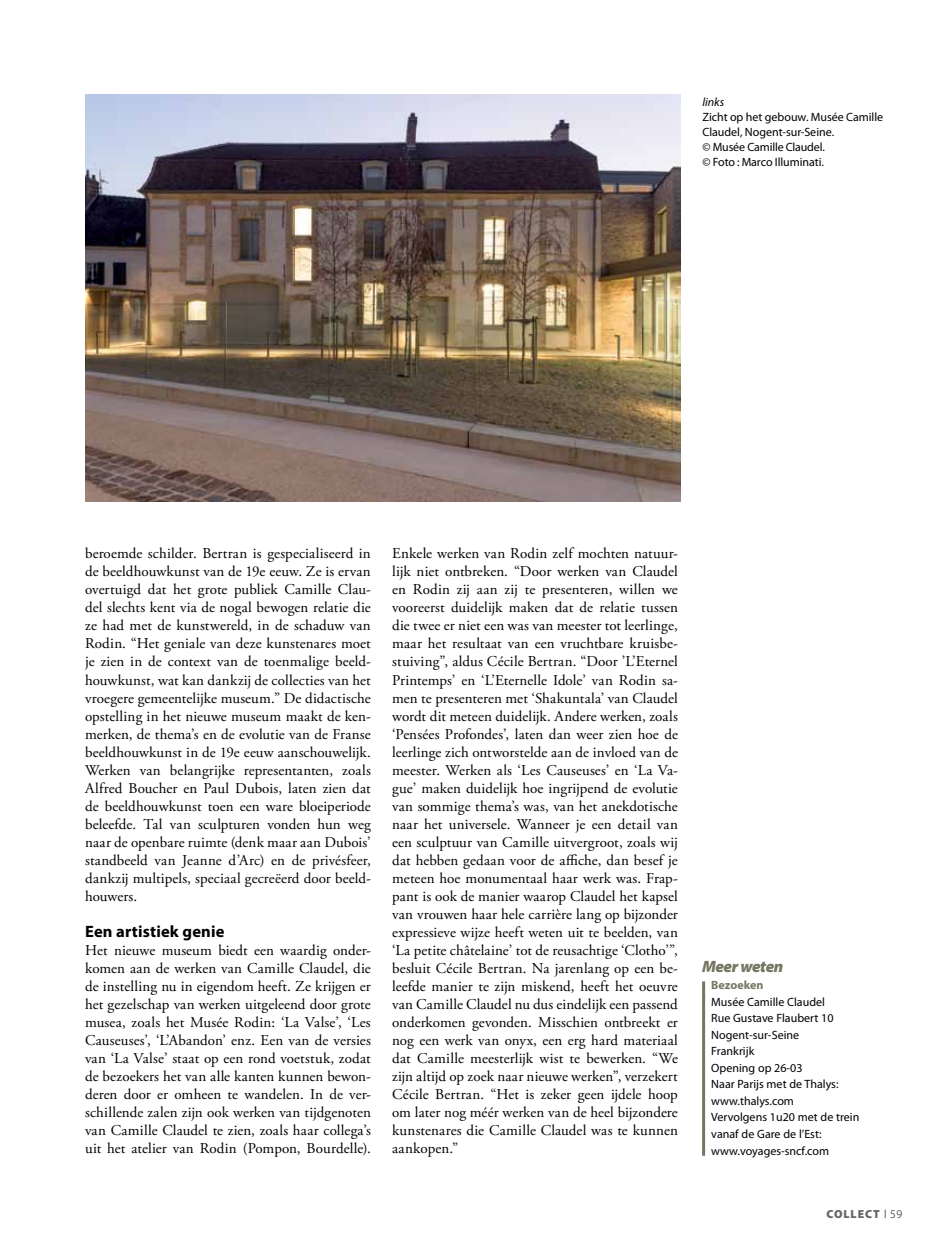
<style>
.page{position:relative;width:936px;height:1251px;background:#fff}
.page>*{position:absolute;margin:0;border:0;box-sizing:border-box;transform-origin:0 0}
.t1{font:700 16.5px "Myriad Pro";letter-spacing:.01em;color:#000}
.t2{font:italic 900 16.5px "Myriad Pro";letter-spacing:-.03em;color:#767662}
.t3{font:15px/18px "Adobe Garamond Pro";letter-spacing:.01em;color:#000;text-align:justify}
.t4{font:12px/16.5px "Myriad Pro";color:#000}
.t5{font:700 12px "Myriad Pro";color:#767662}
.t6{font:italic 12px "Myriad Pro";letter-spacing:-.005em;color:#000}
.t7{font:900 11.7px "Myriad Pro";letter-spacing:.08em;color:#636466}
.s1{font-weight:300;color:#000}
</style>
<div class="page">
<hr style="left:702px;top:981px;width:3px;height:174px;background:#767662">
<img style="left:85px;top:94px;width:595px;height:407px">
<p class="t6" style="left:702px;top:96px;width:23px">links</p>
<p class="t4" style="left:702px;top:110px;width:182px;line-height:15px">Zicht op het gebouw. Musée Camille<br>Claudel, Nogent-sur-Seine.<br>© Musée Camille Claudel.<br>© Foto : Marco Illuminati.</p>
<p class="t3" style="left:85px;top:545px;width:287px">beroemde schilder. Bertran is gespecialiseerd in de beeldhouwkunst van de 19e eeuw. Ze is ervan overtuigd dat het grote publiek Camille Clau&shy;del slechts kent via de nogal bewogen relatie die ze had met de kunstwereld, in de schaduw van Rodin. “Het geniale van deze kunstenares moet je zien in de context van de toenmalige beeld&shy;houwkunst, wat kan dankzij de collecties van het vroegere gemeentelijke museum.” De didactische opstelling in het nieuwe museum maakt de ken&shy;merken, de thema’s en de evolutie van de Franse beeldhouwkunst in de 19e eeuw aanschouwelijk.<br>Werken van belangrijke representanten, zoals Alfred Boucher en Paul Dubois, laten zien dat de beeldhouwkunst toen een ware bloeiperiode beleefde. Tal van sculpturen vonden hun weg naar de openbare ruimte (denk maar aan Dubois’ standbeeld van Jeanne d’Arc) en de privésfeer, dankzij multipels, speciaal gecreëerd door beeld&shy;houwers.</p>
<p class="t1" style="left:85px;top:921px;width:141px">Een artistiek genie</p>
<p class="t3" style="left:85px;top:941px;width:287px">Het nieuwe museum biedt een waardig onder&shy;komen aan de werken van Camille Claudel, die de instelling nu in eigendom heeft. Ze krijgen er het gezelschap van werken uitgeleend door grote musea, zoals het Musée Rodin: ‘La Valse’, ‘Les Causeuses’, ‘L’Abandon’ enz. Een van de versies van ‘La Valse’ staat op een rond voetstuk, zodat de bezoekers het van alle kanten kunnen bewon&shy;deren door er omheen te wandelen. In de ver&shy;schillende zalen zijn ook werken van tijdgenoten van Camille Claudel te zien, zoals haar collega’s uit het atelier van Rodin (Pompon, Bourdelle).</p>
<p class="t3" style="left:392px;top:545px;width:287px">Enkele werken van Rodin zelf mochten natuur&shy;lijk niet ontbreken. “Door werken van Claudel en Rodin zij aan zij te presenteren, willen we vooreerst duidelijk maken dat de relatie tussen die twee er niet een was van meester tot leerlinge, maar het resultaat van een vruchtbare kruisbe&shy;stuiving”, aldus Cécile Bertran. “Door ’L’Eternel Printemps’ en ‘L’Eternelle Idole’ van Rodin sa&shy;men te presenteren met ‘Shakuntala’ van Claudel wordt dit meteen duidelijk. Andere werken, zoals ‘Pensées Profondes’, laten dan weer zien hoe de leerlinge zich ontworstelde aan de invloed van de meester. Werken als ‘Les Causeuses’ en ‘La Va&shy;gue’ maken duidelijk hoe ingrijpend de evolutie van sommige thema’s was, van het anekdotische naar het universele. Wanneer je een detail van een sculptuur van Camille uitvergroot, zoals wij dat hebben gedaan voor de affiche, dan besef je meteen hoe monumentaal haar werk was. Frap&shy;pant is ook de manier waarop Claudel het kapsel van vrouwen haar hele carrière lang op bijzonder expressieve wijze heeft weten uit te beelden, van ‘La petite châtelaine’ tot de reusachtige ‘Clotho’”, besluit Cécile Bertran. Na jarenlang op een be&shy;leefde manier te zijn miskend, heeft het oeuvre van Camille Claudel nu dus eindelijk een passend onderkomen gevonden. Misschien ontbreekt er nog een werk van onyx, een erg hard materiaal dat Camille meesterlijk wist te bewerken. “We zijn altijd op zoek naar nieuwe werken”, verzekert Cécile Bertran. “Het is zeker geen ijdele hoop om later nog méér werken van de heel bijzondere kunstenares die Camille Claudel was te kunnen aankopen.”</p>
<p class="t2" style="left:702px;top:957px;width:83px">Meer weten</p>
<p class="t5" style="left:711px;top:978px;width:54px">Bezoeken</p>
<p class="t4" style="left:711px;top:993px;width:150px">Musée Camille Claudel<br>Rue Gustave Flaubert 10<br>Nogent-sur-Seine<br>Frankrijk<br>Opening op 26-03<br>Naar Parijs met de Thalys: www.thalys.com<br>Vervolgens 1u20 met de trein vanaf de Gare de l’Est: www.voyages-sncf.com</p>
<p class="t7" style="left:826px;top:1207px;width:77px">COLLECT <span class="s1">l 59</span></p>
</div>
